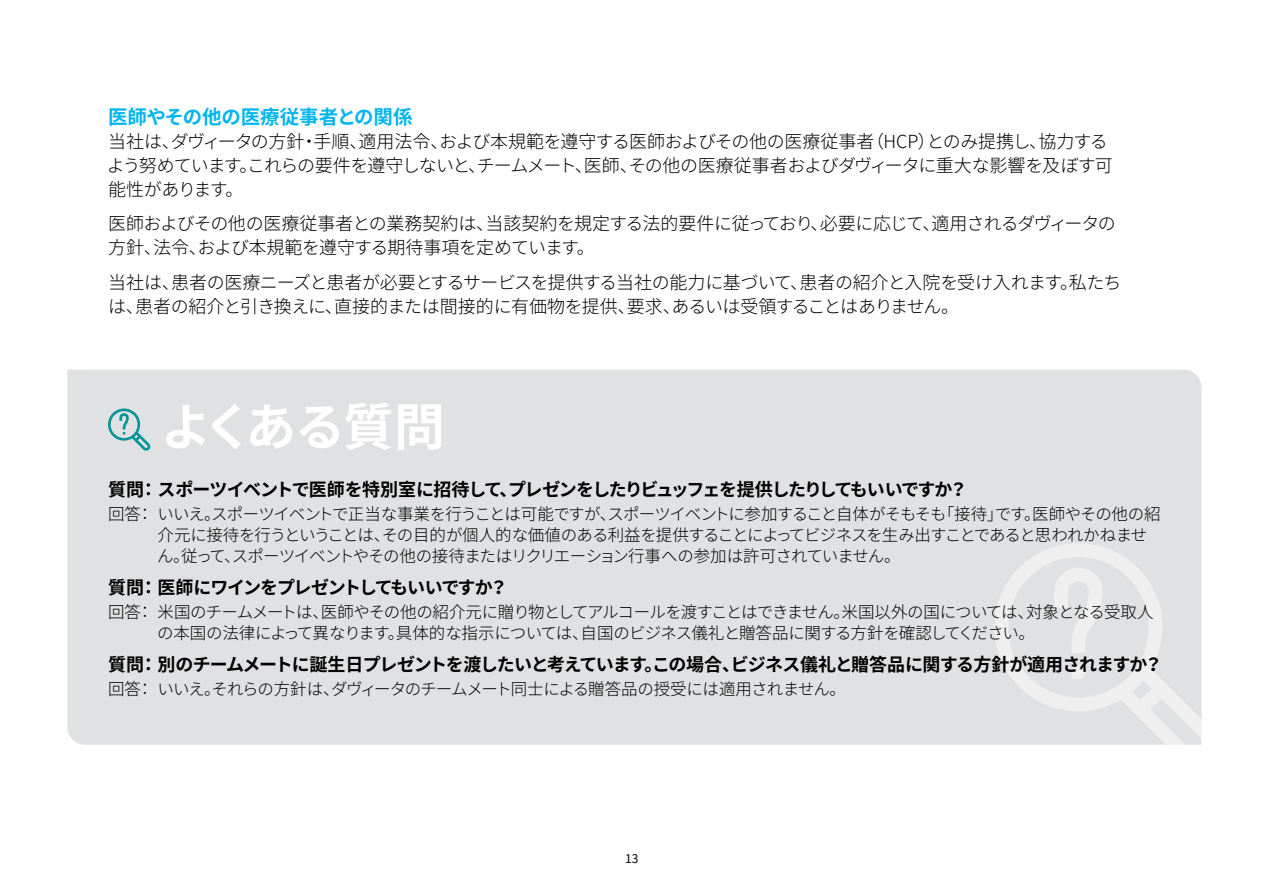
<style>
.page{position:relative;width:1263px;height:893px;background:#fff}
.page>*{position:absolute;margin:0;border:0;box-sizing:border-box;transform-origin:0 0}
.t1{font:700 51px "Noto Sans JP";letter-spacing:-.05em;color:#fff}
.t2{font:700 19.5px "Noto Sans JP";letter-spacing:-.015em;color:#00b5ef}
.t3{font:300 18px/24px "Noto Sans JP";letter-spacing:-.03em;color:#000}
.t4{font:700 18px "Noto Sans JP";letter-spacing:-.06em;color:#000}
.t5{font:300 16.5px/21px "Noto Sans JP";letter-spacing:-.055em;color:#000}
.t6{font:12px "Noto Sans JP";color:#000}
</style>
<div class="page">
<div style="left:67px;top:370px;width:1135px;height:375px;background:#e0e1e2"></div>
<svg style="left:986px;top:535px;width:216px;height:210px;fill:#e0e1e2"></svg>
<svg style="left:1054px;top:568px;width:49px;height:85px"></svg>
<svg style="left:1071px;top:666px;width:14px;height:13px"></svg>
<svg style="left:106px;top:407px;width:45px;height:44px;background:#afd0d1"></svg>
<p class="t2" style="left:108px;top:105px;width:306px">医師やその他の医療従事者との関係</p>
<p class="t3" style="left:107px;top:129px;width:1007px">当社は、ダヴィータの方針・手順、適用法令、および本規範を遵守する医師およびその他の医療従事者（HCP）とのみ提携し、協力するよう努めています。これらの要件を遵守しないと、チームメート、医師、その他の医療従事者およびダヴィータに重大な影響を及ぼす可能性があります。</p>
<p class="t3" style="left:108px;top:212px;width:1009px">医師およびその他の医療従事者との業務契約は、当該契約を規定する法的要件に従っており、必要に応じて、適用されるダヴィータの方針、法令、および本規範を遵守する期待事項を定めています。</p>
<p class="t3" style="left:108px;top:271px;width:1015px">当社は、患者の医療ニーズと患者が必要とするサービスを提供する当社の能力に基づいて、患者の紹介と入院を受け入れます。私たちは、患者の紹介と引き換えに、直接的または間接的に有価物を提供、要求、あるいは受領することはありません。</p>
<h1 class="t1" style="left:161px;top:398px;width:286px">よくある質問</h1>
<p class="t4" style="left:108px;top:479px;width:861px">質問： スポーツイベントで医師を特別室に招待して、プレゼンをしたりビュッフェを提供したりしてもいいですか？</p>
<p class="t5" style="left:157px;top:504px;width:1005px;text-indent:-49px">回答：いいえ。スポーツイベントで正当な事業を行うことは可能ですが、スポーツイベントに参加すること自体がそもそも「接待」です。医師やその他の紹介元に接待を行うということは、その目的が個人的な価値のある利益を提供することによってビジネスを生み出すことであると思われかねません。従って、スポーツイベントやその他の接待またはリクリエーション行事への参加は許可されていません。</p>
<p class="t4" style="left:108px;top:577px;width:401px">質問： 医師にワインをプレゼントしてもいいですか？</p>
<p class="t5" style="left:157px;top:602px;width:998px;text-indent:-49px">回答：米国のチームメートは、医師やその他の紹介元に贈り物としてアルコールを渡すことはできません。米国以外の国については、対象となる受取人の本国の法律によって異なります。具体的な指示については、自国のビジネス儀礼と贈答品に関する方針を確認してください。</p>
<p class="t4" style="left:108px;top:654px;width:1056px">質問： 別のチームメートに誕生日プレゼントを渡したいと考えています。この場合、ビジネス儀礼と贈答品に関する方針が適用されますか？</p>
<p class="t5" style="left:108px;top:679px;width:739px">回答：いいえ。それらの方針は、ダヴィータのチームメート同士による贈答品の授受には適用されません。</p>
<p class="t6" style="left:625px;top:852px;width:15px">13</p>
</div>
